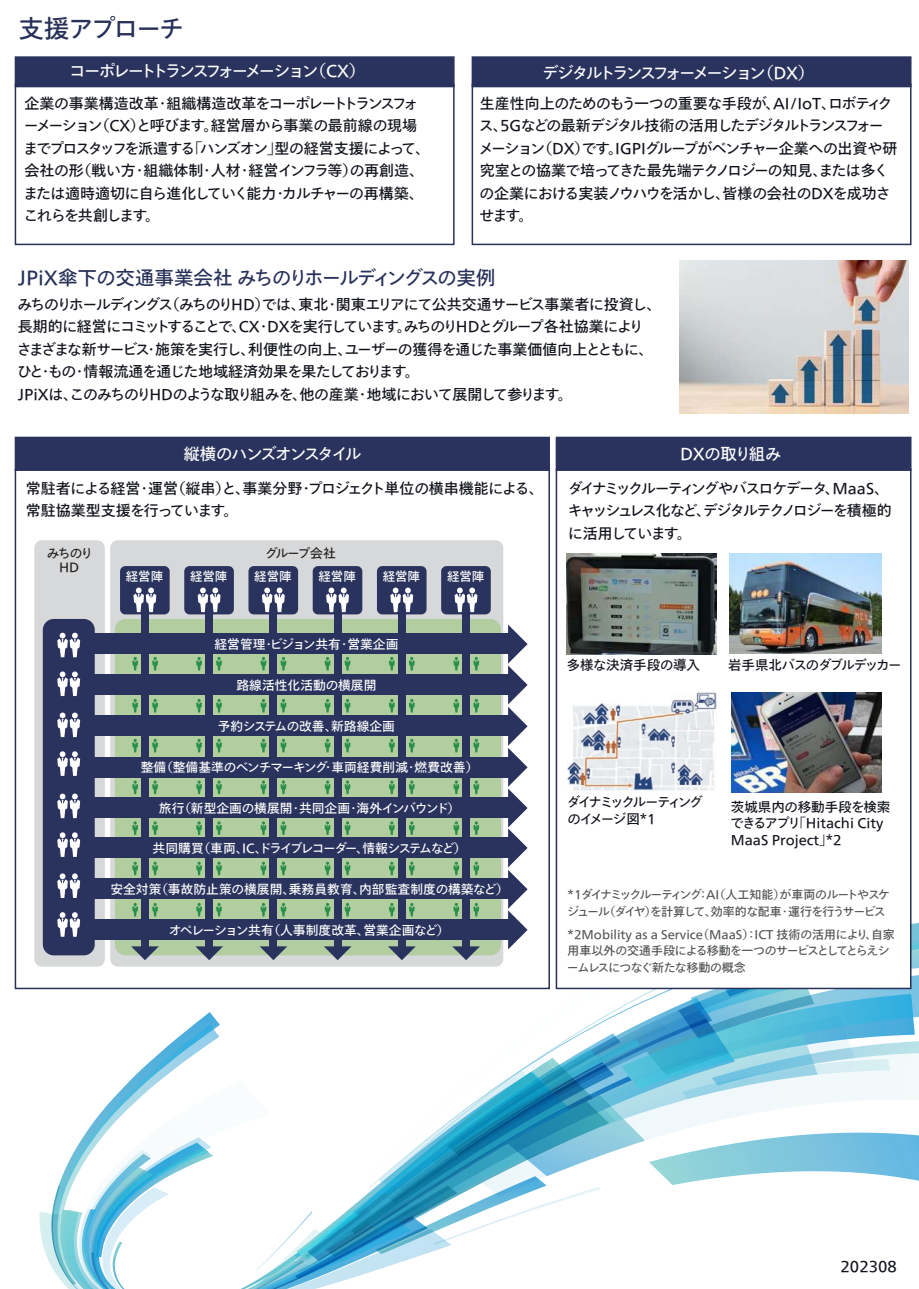
<style>
.page{position:relative;width:919px;height:1289px;background:#fff}
.page>*{position:absolute;margin:0;border:0;box-sizing:border-box;transform-origin:0 0}
.t1{font:25.5px "Tazugane Gothic Std N";letter-spacing:-.1em;color:#273159}
.t2{font:19.5px "Tazugane Gothic Std N";letter-spacing:-.03em;color:#273159}
.t3{font:16.5px "Tazugane Gothic Std N";letter-spacing:-.155em;color:#fff}
.t4{font:16.5px "Tazugane Gothic Std N";letter-spacing:-.11em;color:#fff}
.t5{font:16.5px "Tazugane Gothic Std N";letter-spacing:-.025em;color:#fff}
.t6{font:15px/22.5px "Tazugane Gothic Std N";letter-spacing:-.07em;color:#11131b}
.t7{font:15px/22.5px "Tazugane Gothic Std N";letter-spacing:-.05em;color:#11131b}
.t8{font:15px/22.5px "Tazugane Gothic Std N";letter-spacing:-.115em;color:#11131b}
.t9{font:15px/22.5px "Tazugane Gothic Std N";letter-spacing:-.02em;color:#11131b}
.t10{font:15px "Tazugane Gothic Std N";color:#12141c}
.t11{font:13.5px/16.5px "Tazugane Gothic Std N";color:#11131b}
.t12{font:13.5px/16.5px "Tazugane Gothic Std N";letter-spacing:-.17em;color:#11131b}
.t13{font:13.5px "Tazugane Gothic Std N";letter-spacing:-.095em;color:#11131b}
.t14{font:12.75px "Tazugane Gothic Std N";color:#fff}
.t15{font:12.75px "Tazugane Gothic Std N";letter-spacing:-.115em;color:#fff}
.t16{font:12.75px/14.2px "Tazugane Gothic Std N";letter-spacing:-.07em;color:#231f20;text-align:center}
.t17{font:12.45px "Tazugane Gothic Std N";color:#fff}
.t18{font:12px/16.5px "Tazugane Gothic Std N";letter-spacing:-.02em;color:#515354}
.t19{font:12px/16.5px "Tazugane Gothic Std N";letter-spacing:-.105em;color:#515354}
</style>
<div class="page">
<div style="left:555px;top:468px;width:356px;height:521px;background:#fff;border:2px solid #273159"></div>
<div style="left:555px;top:436px;width:356px;height:35px;background:#2a335d;border:2px solid #2a335d"></div>
<div style="left:15px;top:468px;width:535px;height:521px;background:#fff;border:2px solid #273159"></div>
<div style="left:110px;top:540px;width:393px;height:426px;background:#d7d8d9;border-radius:8px"></div>
<div style="left:141px;top:600px;width:8px;height:347px;background:#2a335d"></div>
<div style="left:120px;top:566px;width:50px;height:48px;background:#2a335d;border-radius:5px"></div>
<svg style="left:133px;top:587px;width:23px;height:25px"></svg>
<div style="left:205px;top:600px;width:8px;height:347px;background:#2a335d"></div>
<div style="left:184px;top:566px;width:50px;height:48px;background:#2a335d;border-radius:5px"></div>
<svg style="left:198px;top:587px;width:22px;height:25px"></svg>
<div style="left:269px;top:600px;width:8px;height:347px;background:#2a335d"></div>
<div style="left:248px;top:566px;width:50px;height:48px;background:#2a335d;border-radius:5px"></div>
<svg style="left:262px;top:587px;width:23px;height:25px"></svg>
<div style="left:334px;top:600px;width:7px;height:347px;background:#2a335d"></div>
<div style="left:313px;top:566px;width:49px;height:48px;background:#2a335d;border-radius:5px"></div>
<svg style="left:326px;top:587px;width:23px;height:25px"></svg>
<div style="left:398px;top:600px;width:8px;height:347px;background:#2a335d"></div>
<div style="left:377px;top:566px;width:49px;height:48px;background:#2a335d;border-radius:5px"></div>
<svg style="left:390px;top:587px;width:23px;height:25px"></svg>
<div style="left:462px;top:600px;width:8px;height:347px;background:#2a335d"></div>
<div style="left:441px;top:566px;width:49px;height:48px;background:#2a335d;border-radius:5px"></div>
<svg style="left:454px;top:587px;width:23px;height:25px"></svg>
<div style="left:34px;top:540px;width:71px;height:426px;background:#d7d8d9;border-radius:8px"></div>
<div style="left:15px;top:436px;width:535px;height:35px;background:#2a335d;border:2px solid #2a335d"></div>
<div style="left:15px;top:56px;width:439px;height:31px;background:#2a335d;border:2px solid #2a335d"></div>
<div style="left:15px;top:83px;width:439px;height:162px;border:2px solid #273159"></div>
<div style="left:471px;top:56px;width:440px;height:31px;background:#2a335d;border:2px solid #2a335d"></div>
<div style="left:471px;top:83px;width:440px;height:162px;border:2px solid #273159"></div>
<img style="left:567px;top:554px;width:149px;height:70px">
<img style="left:729px;top:553px;width:152px;height:71px">
<svg style="left:39px;top:624px;width:879px;height:664px"></svg>
<img style="left:679px;top:261px;width:229px;height:152px">
<h1 class="t1" style="left:18px;top:11px;width:167px">支援アプローチ</h1>
<p class="t3" style="left:69px;top:60px;width:298px">コーポレートトランスフォーメーション（CX）</p>
<p class="t7" style="left:23px;top:93px;width:408px">企業の事業構造改革・組織構造改革をコーポレートトランスフォーメーション（CX）と呼びます。経営層から事業の最前線の現場までプロスタッフを派遣する「ハンズオン」型の経営支援によって、会社の形（戦い方・組織体制・人材・経営インフラ等）の再創造、または適時適切に自ら進化していく能力・カルチャーの再構築、これらを共創します。</p>
<p class="t3" style="left:542px;top:61px;width:274px">デジタルトランスフォーメーション（DX）</p>
<p class="t6" style="left:478px;top:93px;width:420px">生産性向上のためのもう一つの重要な手段が、AI/IoT、ロボティクス、5Gなどの最新デジタル技術の活用したデジタルトランスフォーメーション（DX）です。IGPIグループがベンチャー企業への出資や研究室との協業で培ってきた最先端テクノロジーの知見、または多くの企業における実装ノウハウを活かし、皆様の会社のDXを成功させます。</p>
<h2 class="t2" style="left:18px;top:264px;width:479px">JPiX傘下の交通事業会社 みちのりホールディングスの実例</h2>
<p class="t6" style="left:17px;top:293px;width:646px">みちのりホールディングス（みちのりHD）では、東北・関東エリアにて公共交通サービス事業者に投資し、長期的に経営にコミットすることで、CX・DXを実行しています。みちのりHDとグループ各社協業によりさまざまな新サービス・施策を実行し、利便性の向上、ユーザーの獲得を通じた事業価値向上とともに、ひと・もの・情報流通を通じた地域経済効果を果たしております。<br>JPiXは、このみちのりHDのような取り組みを、他の産業・地域において展開して参ります。</p>
<p class="t4" style="left:183px;top:442px;width:179px">縦横のハンズオンスタイル</p>
<p class="t5" style="left:680px;top:442px;width:103px">DXの取り組み</p>
<p class="t9" style="left:26px;top:478px;width:519px">常駐者による経営・運営（縦串）と、事業分野・プロジェクト単位の横串機能による、常駐協業型支援を行っています。</p>
<p class="t16" style="left:47px;top:547px;width:48px">みちのり<br>HD</p>
<p class="t16" style="left:265px;top:547px;width:72px">グループ会社</p>
<p class="t17" style="left:126px;top:567px;width:39px">経営陣</p>
<p class="t17" style="left:190px;top:567px;width:39px">経営陣</p>
<p class="t17" style="left:254px;top:567px;width:39px">経営陣</p>
<p class="t17" style="left:318px;top:567px;width:39px">経営陣</p>
<p class="t17" style="left:383px;top:567px;width:39px">経営陣</p>
<p class="t17" style="left:447px;top:567px;width:39px">経営陣</p>
<p class="t14" style="left:214px;top:635px;width:185px">経営管理・ビジョン共有・営業企画</p>
<p class="t14" style="left:236px;top:676px;width:142px">路線活性化活動の横展開</p>
<p class="t14" style="left:218px;top:717px;width:179px">予約システムの改善、新路線企画</p>
<p class="t14" style="left:141px;top:758px;width:339px">整備（整備基準のベンチマーキング・車両経費削減・燃費改善）</p>
<p class="t14" style="left:159px;top:799px;width:303px">旅行（新型企画の横展開・共同企画・海外インバウンド）</p>
<p class="t15" style="left:153px;top:839px;width:315px">共同購買（車両、IC、ドライブレコーダー、情報システムなど）</p>
<p class="t14" style="left:110px;top:880px;width:400px">安全対策（事故防止策の横展開、乗務員教育、内部監査制度の構築など）</p>
<p class="t14" style="left:169px;top:921px;width:282px">オペレーション共有（人事制度改革、営業企画など）</p>
<p class="t8" style="left:567px;top:478px;width:325px">ダイナミックルーティングやバスロケデータ、MaaS、キャッシュレス化など、デジタルテクノロジーを積極的に活用しています。</p>
<p class="t11" style="left:566px;top:657px;width:135px">多様な決済手段の導入</p>
<p class="t13" style="left:728px;top:655px;width:175px">岩手県北バスのダブルデッカー</p>
<p class="t12" style="left:567px;top:795px;width:138px">ダイナミックルーティングのイメージ図*1</p>
<p class="t11" style="left:730px;top:799px;width:162px">茨城県内の移動手段を検索できるアプリ「Hitachi City<br>MaaS Project」*2</p>
<p class="t19" style="left:567px;top:887px;width:324px">*1ダイナミックルーティング：AI（人工知能）が車両のルートやスケジュール（ダイヤ）を計算して、効率的な配車・運行を行うサービス</p>
<p class="t18" style="left:567px;top:926px;width:329px">*2Mobility as a Service（MaaS）：ICT 技術の活用により、自家用車以外の交通手段による移動を一つのサービスとしてとらえシームレスにつなぐ新たな移動の概念</p>
<p class="t10" style="left:840px;top:1255px;width:58px">202308</p>
</div>
